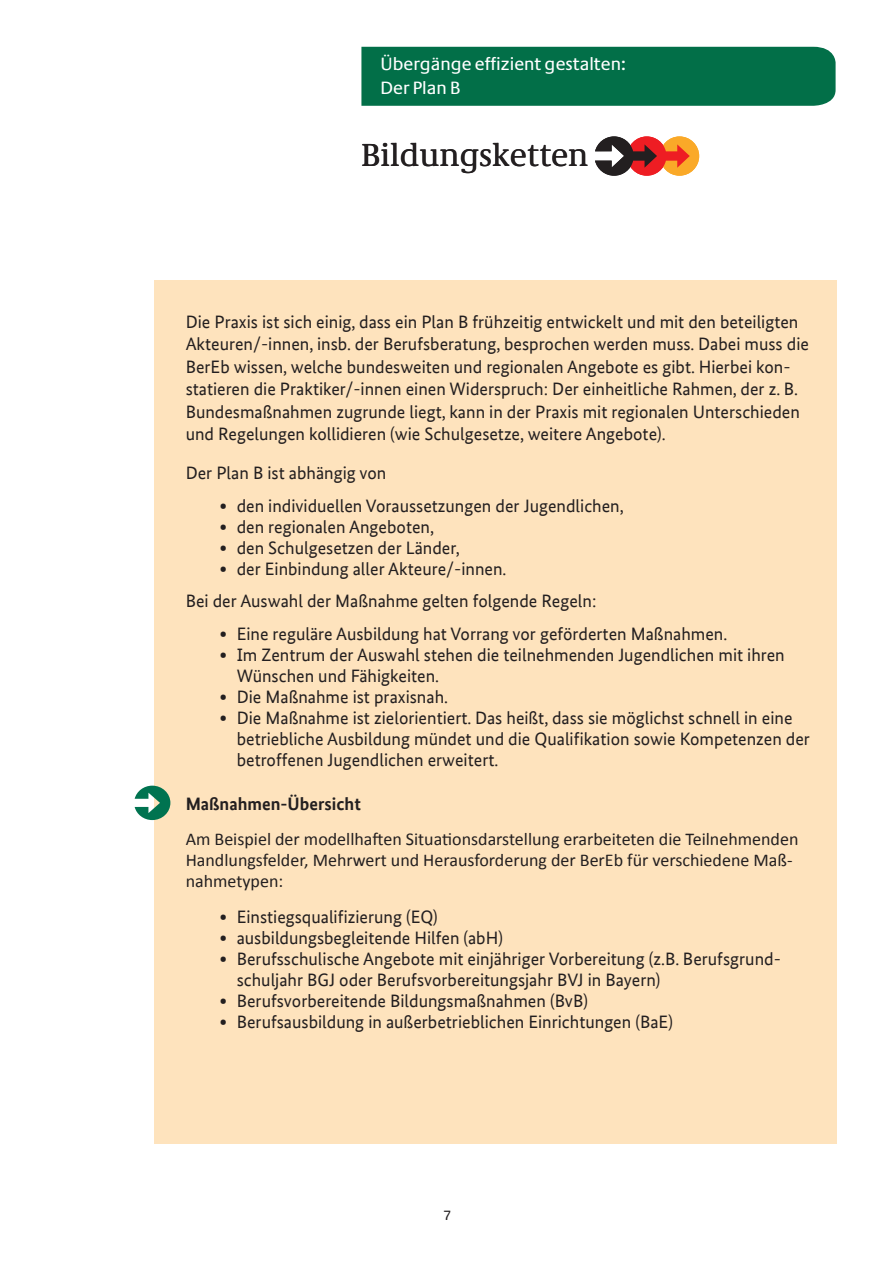
<style>
.page{position:relative;width:893px;height:1263px;background:#fff}
.page>*{position:absolute;margin:0;border:0;box-sizing:border-box;transform-origin:0 0}
.t1{font:33px "Neue Demos";color:#231f20}
.t2{font:18.45px/24px "Neue Praxis";color:#fff}
.t3{font:18px/22.5px "Bundes Sans Office";color:#231f20}
.t4{font:18px/20.7px "Calibri";color:#231f20}
.t5{font:700 18px "Bundes Sans Office";color:#231f20}
.t6{font:13.95px "Neue Praxis";color:#231f20}
.s1{font-weight:700}
</style>
<div class="page">
<div style="left:361px;top:47px;width:475px;height:59px;background:#026f48"></div>
<div style="left:154px;top:281px;width:682px;height:863px;background:#fee3bd"></div>
<div style="left:660px;top:136px;width:39px;height:40px;background:#faa928;border-radius:50%"></div>
<svg style="left:595px;top:136px;width:95px;height:40px"></svg>
<svg style="left:135px;top:786px;width:35px;height:34px"></svg>
<p class="t2" style="left:381px;top:51px;width:247px">Übergänge effizient gestalten:<br>Der Plan B</p>
<h1 class="t1" style="left:361px;top:135px;width:229px">Bildungsketten</h1>
<p class="t3" style="left:186px;top:310px;width:625px">Die Praxis ist sich einig, dass ein Plan B frühzeitig entwickelt und mit den beteiligten Akteuren/-innen, insb. der Berufsberatung, besprochen werden muss. Dabei muss die BerEb wissen, welche bundesweiten und regionalen Angebote es gibt. Hierbei kon&shy;statieren die Praktiker/-innen einen Widerspruch: Der einheitliche Rahmen, der z. B.<br>Bundesmaßnahmen zugrunde liegt, kann in der Praxis mit regionalen Unterschieden und Regelungen kollidieren (wie Schulgesetze, weitere Angebote).</p>
<p class="t3" style="left:220px;top:456px;width:406px;line-height:33px;text-indent:-34px">Der Plan B ist abhängig von<br><span class="s1">∙</span> den individuellen Voraussetzungen der Jugendlichen,</p>
<p class="t3" style="left:220px;top:516px;width:288px;line-height:21px"><span class="s1">∙</span> den regionalen Angeboten,<br><span class="s1">∙</span> den Schulgesetzen der Länder,<br><span class="s1">∙</span> der Einbindung aller Akteure/-innen.</p>
<p class="t3" style="left:220px;top:584px;width:509px;line-height:33px;text-indent:-34px">Bei der Auswahl der Maßnahme gelten folgende Regeln:<br><span class="s1">∙</span> Eine reguläre Ausbildung hat Vorrang vor geförderten Maßnahmen.</p>
<p class="t3" style="left:220px;top:643px;width:567px"><span class="s1">∙</span> Im Zentrum der Auswahl stehen die teilnehmenden Jugendlichen mit ihren</p>
<p class="t3" style="left:237px;top:664px;width:204px">Wünschen und Fähigkeiten.</p>
<p class="t3" style="left:220px;top:685px;width:230px"><span class="s1">∙</span> Die Maßnahme ist praxisnah.</p>
<p class="t3" style="left:220px;top:706px;width:574px"><span class="s1">∙</span> Die Maßnahme ist zielorientiert. Das heißt, dass sie möglichst schnell in eine</p>
<p class="t3" style="left:237px;top:727px;width:575px">betriebliche Ausbildung mündet und die Qualifikation sowie Kompetenzen der</p>
<p class="t3" style="left:237px;top:748px;width:263px">betroffenen Jugendlichen erweitert.</p>
<p class="t5" style="left:186px;top:793px;width:177px">Maßnahmen-Übersicht</p>
<p class="t4" style="left:186px;top:829px;width:614px">Am Beispiel der modellhaften Situationsdarstellung erarbeiteten die Teilnehmenden<br>Handlungsfelder, Mehrwert und Herausforderung der BerEb für verschiedene Maß&shy;nahmetypen:</p>
<p class="t3" style="left:220px;top:905px;width:220px"><span class="s1">∙</span> Einstiegsqualifizierung (EQ)</p>
<p class="t3" style="left:220px;top:926px;width:285px"><span class="s1">∙</span> ausbildungsbegleitende Hilfen (abH)</p>
<p class="t3" style="left:220px;top:947px;width:563px"><span class="s1">∙</span> Berufsschulische Angebote mit einjähriger Vorbereitung (z.B. Berufsgrund-</p>
<p class="t3" style="left:237px;top:968px;width:425px">schuljahr BGJ oder Berufsvorbereitungsjahr BVJ in Bayern)</p>
<p class="t3" style="left:220px;top:989px;width:370px"><span class="s1">∙</span> Berufsvorbereitende Bildungsmaßnahmen (BvB)</p>
<p class="t3" style="left:220px;top:1010px;width:455px"><span class="s1">∙</span> Berufsausbildung in außerbetrieblichen Einrichtungen (BaE)</p>
<p class="t6" style="left:444px;top:1207px;width:8px">7</p>
</div>
